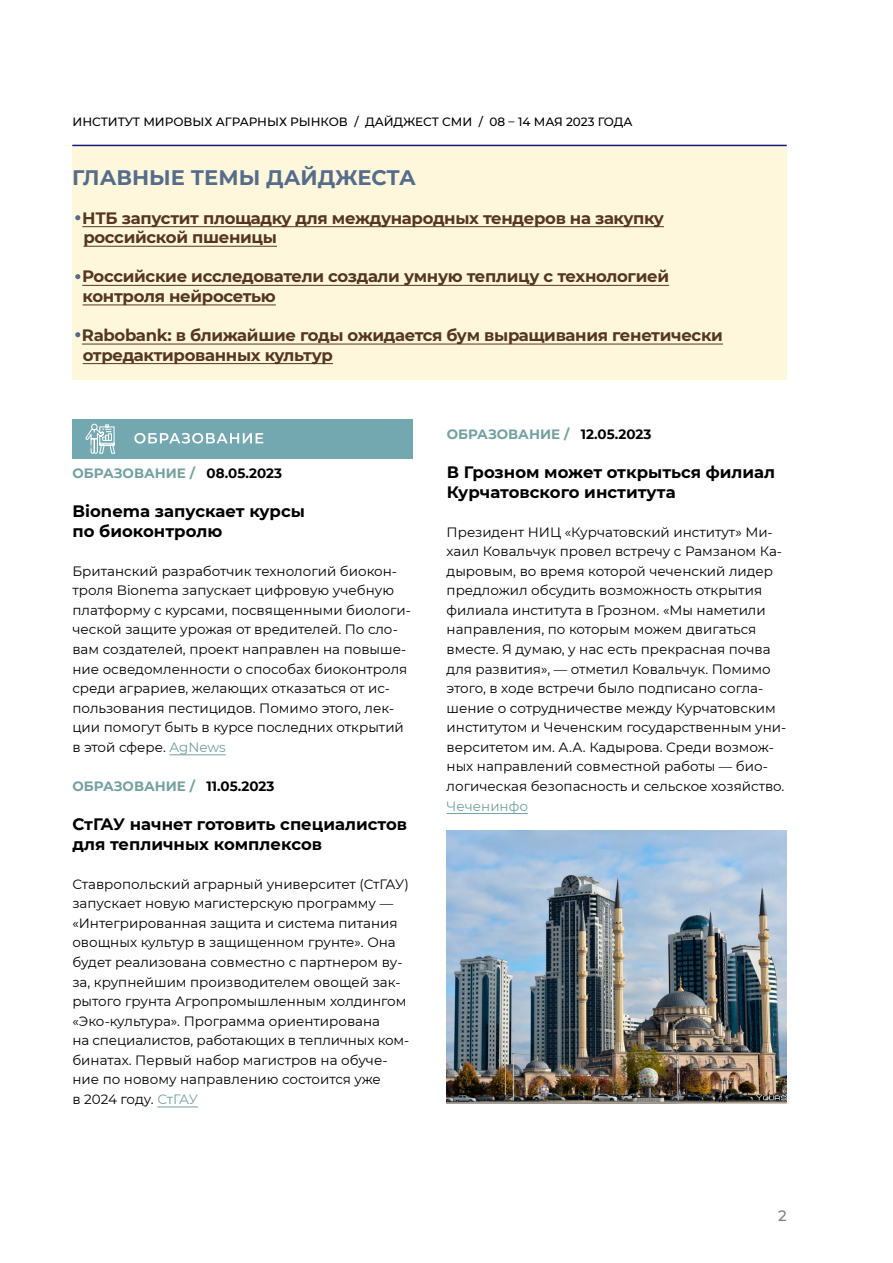
<style>
.page{position:relative;width:893px;height:1263px;background:#fff}
.page>*{position:absolute;margin:0;border:0;box-sizing:border-box;transform-origin:0 0}
.t1{font:700 21px "Montserrat";color:#556c8b}
.t2{font:700 16.5px/19.5px "Montserrat";letter-spacing:-.02em;color:#553721}
.t3{font:700 16.5px/19.5px "Montserrat";color:#000}
.t4{font:500 15px "Montserrat";color:#817f7e}
.t5{font:13.5px/19.5px "Montserrat";color:#000}
.t6{font:700 13.5px "Montserrat";color:#74a0a1}
.t7{font:13.5px "Montserrat";color:#74a0a1}
.t8{font:500 12px "Montserrat";color:#000}
.s1{color:#fff7db}
.s2{color:#000}
.s3{color:#74a0a1}
</style>
<div class="page">
<div style="left:72px;top:145px;width:715px;height:235px;background:#fff7db"></div>
<hr style="left:169px;top:754px;width:57px;height:1px;background:#74a0a1">
<hr style="left:157px;top:1106px;width:41px;height:1px;background:#74a0a1">
<hr style="left:447px;top:813px;width:81px;height:1px;background:#74a0a1">
<hr style="left:82px;top:226px;width:582px;height:1px;background:#553721">
<hr style="left:83px;top:246px;width:194px;height:1px;background:#553721">
<hr style="left:82px;top:285px;width:587px;height:1px;background:#553721">
<hr style="left:83px;top:305px;width:193px;height:1px;background:#553721">
<hr style="left:82px;top:344px;width:641px;height:1px;background:#553721">
<hr style="left:83px;top:363px;width:250px;height:1px;background:#553721">
<hr style="left:72px;top:145px;width:715px;height:1px;background:#131a7d">
<svg style="left:75px;top:215px;width:5px;height:5px"></svg>
<svg style="left:75px;top:274px;width:5px;height:5px"></svg>
<svg style="left:75px;top:332px;width:5px;height:5px"></svg>
<div style="left:72px;top:419px;width:340px;height:40px;background:#74a8b1"></div>
<svg style="left:134px;top:433px;width:129px;height:10px"></svg>
<svg style="left:85px;top:423px;width:30px;height:31px"></svg>
<img style="left:447px;top:830px;width:340px;height:274px">
<p class="t8" style="left:72px;top:113px;width:561px">ИНСТИТУТ МИРОВЫХ АГРАРНЫХ РЫНКОВ / ДАЙДЖЕСТ СМИ / 08 – 14 МАЯ 2023 ГОДА</p>
<h1 class="t1" style="left:72px;top:162px;width:345px">ГЛАВНЫЕ ТЕМЫ ДАЙДЖЕСТА</h1>
<p class="t2" style="left:72px;top:207px;width:593px;text-indent:10px">НТБ запустит площадку для международных тендеров на закупку <span class="s1">р</span>российской пшеницы</p>
<p class="t2" style="left:72px;top:266px;width:598px;text-indent:10px">Российские исследователи создали умную теплицу с технологией <span class="s1">к</span>контроля нейросетью</p>
<p class="t2" style="left:72px;top:325px;width:652px;text-indent:10px">Rabobank: в ближайшие годы ожидается бум выращивания генетически <span class="s1">о</span>отредактированных культур</p>
<p class="t6" style="left:72px;top:463px;width:211px">ОБРАЗОВАНИЕ / <span class="s2">08.05.2023</span></p>
<p class="t3" style="left:72px;top:501px;width:234px">Bionema запускает курсы по биоконтролю</p>
<p class="t5" style="left:72px;top:561px;width:340px">Британский разработчик технологий биокон&shy;троля Bionema запускает цифровую учебную платформу с курсами, посвященными биологи&shy;ческой защите урожая от вредителей. По сло&shy;вам создателей, проект направлен на повыше&shy;ние осведомленности о способах биоконтроля среди аграриев, желающих отказаться от ис&shy;пользования пестицидов. Помимо этого, лек&shy;ции помогут быть в курсе последних открытий в этой сфере. <span class="s3">AgNews</span></p>
<p class="t6" style="left:72px;top:776px;width:203px">ОБРАЗОВАНИЕ / <span class="s2">11.05.2023</span></p>
<p class="t3" style="left:72px;top:814px;width:336px">СтГАУ начнет готовить специалистов для тепличных комплексов</p>
<p class="t5" style="left:72px;top:874px;width:338px">Ставропольский аграрный университет (СтГАУ) запускает новую магистерскую программу — «Интегрированная защита и система питания овощных культур в защищенном грунте». Она будет реализована совместно с партнером ву&shy;за, крупнейшим производителем овощей зак&shy;рытого грунта Агропромышленным холдингом «Эко-культура». Программа ориентирована<br>на специалистов, работающих в тепличных ком&shy;бинатах. Первый набор магистров на обуче&shy;ние по новому направлению состоится уже<br>в 2024 году. <span class="s3">СтГАУ</span></p>
<p class="t6" style="left:447px;top:424px;width:206px">ОБРАЗОВАНИЕ / <span class="s2">12.05.2023</span></p>
<p class="t3" style="left:447px;top:461px;width:330px">В Грозном может открыться филиал<br>Курчатовского института</p>
<p class="t5" style="left:447px;top:522px;width:341px">Президент НИЦ «Курчатовский институт» Ми&shy;хаил Ковальчук провел встречу с Рамзаном Ка&shy;дыровым, во время которой чеченский лидер предложил обсудить возможность открытия филиала института в Грозном. «Мы наметили направления, по которым можем двигаться вместе. Я думаю, у нас есть прекрасная почва для развития», — отметил Ковальчук. Помимо этого, в ходе встречи было подписано согла&shy;шение о сотрудничестве между Курчатовским институтом и Чеченским государственным уни&shy;верситетом им. А.А. Кадырова. Среди возмож&shy;ных направлений совместной работы — био&shy;логическая безопасность и сельское хозяйство.</p>
<p class="t7" style="left:447px;top:796px;width:83px">Чеченинфо</p>
<p class="t4" style="left:778px;top:1205px;width:10px">2</p>
</div>
